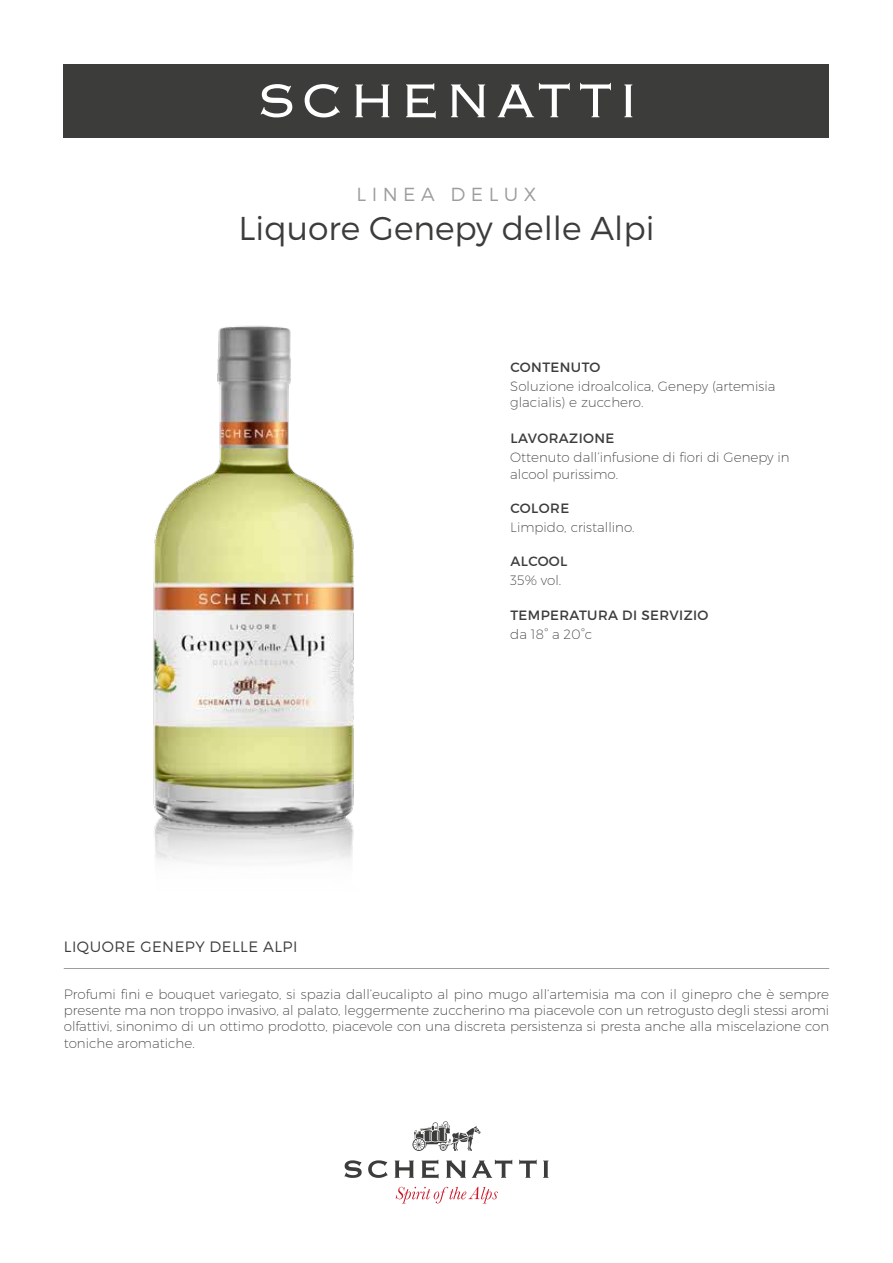
<style>
.page{position:relative;width:893px;height:1263px;background:#fff}
.page>*{position:absolute;margin:0;border:0;box-sizing:border-box;transform-origin:0 0}
.t1{font:300 33px "Montserrat";color:#3c3c3b}
.t2{font:300 18.9px "Montserrat";letter-spacing:.29em;color:#9d9d9c}
.t3{font:300 15px "Montserrat";letter-spacing:.03em;color:#3c3c3b}
.t4{font:200 13.5px/16.2px "Montserrat";color:#3c3c3b}
.t5{font:13.5px "Montserrat";letter-spacing:.03em;color:#3c3c3b}
</style>
<div class="page">
<img style="left:153px;top:325px;width:201px;height:537px">
<div style="left:64px;top:64px;width:765px;height:74px;background:#3c3c3b"></div>
<svg style="left:261px;top:84px;width:31px;height:33px"></svg>
<svg style="left:305px;top:84px;width:35px;height:33px"></svg>
<svg style="left:355px;top:84px;width:34px;height:33px"></svg>
<svg style="left:406px;top:83px;width:30px;height:35px"></svg>
<svg style="left:451px;top:84px;width:34px;height:33px"></svg>
<svg style="left:498px;top:83px;width:72px;height:34px"></svg>
<svg style="left:580px;top:83px;width:31px;height:34px"></svg>
<svg style="left:624px;top:84px;width:8px;height:33px"></svg>
<hr style="left:64px;top:968px;width:765px;height:1px;background:#9d9d9c">
<svg style="left:344px;top:1160px;width:18px;height:18px"></svg>
<svg style="left:368px;top:1160px;width:20px;height:18px"></svg>
<svg style="left:395px;top:1160px;width:19px;height:18px"></svg>
<svg style="left:422px;top:1160px;width:17px;height:18px"></svg>
<svg style="left:446px;top:1160px;width:20px;height:18px"></svg>
<svg style="left:472px;top:1160px;width:40px;height:18px"></svg>
<svg style="left:519px;top:1160px;width:18px;height:18px"></svg>
<svg style="left:543px;top:1160px;width:6px;height:18px"></svg>
<svg style="left:396px;top:1187px;width:102px;height:16px"></svg>
<svg style="left:412px;top:1121px;width:69px;height:30px"></svg>
<h2 class="t2" style="left:356px;top:183px;width:182px">LINEA DELUX</h2>
<h1 class="t1" style="left:238px;top:209px;width:417px">Liquore Genepy delle Alpi</h1>
<p class="t3" style="left:64px;top:938px;width:235px">LIQUORE GENEPY DELLE ALPI</p>
<p class="t5" style="left:510px;top:359px;width:91px">CONTENUTO</p>
<p class="t4" style="left:510px;top:378px;width:267px">Soluzione idroalcolica, Genepy (artemisia glacialis) e zucchero.</p>
<p class="t5" style="left:510px;top:430px;width:106px">LAVORAZIONE</p>
<p class="t4" style="left:510px;top:449px;width:281px">Ottenuto dall’infusione di fiori di Genepy in alcool purissimo.</p>
<p class="t5" style="left:510px;top:500px;width:60px">COLORE</p>
<p class="t4" style="left:510px;top:519px;width:126px">Limpido, cristallino.</p>
<p class="t5" style="left:510px;top:553px;width:59px">ALCOOL</p>
<p class="t4" style="left:510px;top:572px;width:53px">35% vol.</p>
<p class="t5" style="left:510px;top:606px;width:200px">TEMPERATURA DI SERVIZIO</p>
<p class="t4" style="left:510px;top:626px;width:83px">da 18° a 20°c</p>
<p class="t4" style="left:64px;top:986px;width:767px;text-align:justify">Profumi fini e bouquet variegato, si spazia dall’eucalipto al pino mugo all’artemisia ma con il ginepro che è sempre presente ma non troppo invasivo, al palato, leggermente zuccherino ma piacevole con un retrogusto degli stessi aromi olfattivi, sinonimo di un ottimo prodotto, piacevole con una discreta persistenza si presta anche alla miscelazione con toniche aromatiche.</p>
</div>
